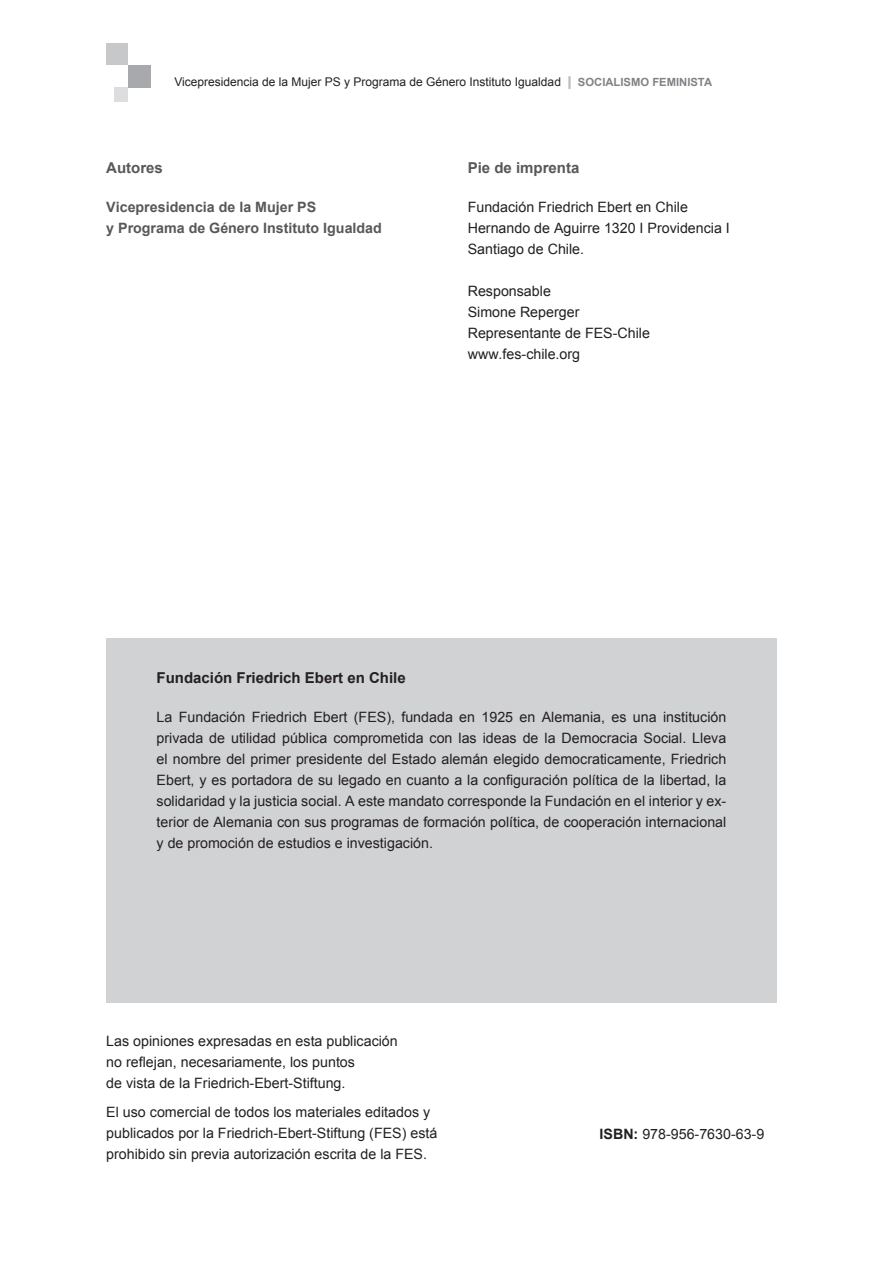
<style>
.page{position:relative;width:893px;height:1263px;background:#fff}
.page>*{position:absolute;margin:0;border:0;box-sizing:border-box;transform-origin:0 0}
.Teaser{font:700 15px "Arial";color:#231f20}
.Teaser-2{font:700 15px "Arial";color:#57585a}
.Teaser-3{font:14.25px/21px "Arial";color:#231f20;text-align:justify}
.Teaser-4{font:700 14.25px "Arial";color:#57585a}
.t1{font:12px "Arial";color:#231f20}
.s1{font-weight:700;font-size:13.5px;color:#bcbdc0}
.s2{font-weight:700;font-size:11.25px;color:#808285}
.s3{font-weight:700}
</style>
<div class="page">
<div style="left:106px;top:43px;width:22px;height:22px;background:#c7c8ca"></div>
<div style="left:114px;top:87px;width:14px;height:15px;background:#dcdddf"></div>
<div style="left:128px;top:65px;width:22px;height:22px;background:#a8a9ad"></div>
<div style="left:106px;top:639px;width:671px;height:364px;background:#d1d2d4"></div>
<p class="t1" style="left:174px;top:74px;width:539px">Vicepresidencia de la Mujer PS y Programa de Género Instituto Igualdad <span class="s1">|</span> <span class="s2">SOCIALISMO FEMINISTA</span></p>
<p class="Teaser-2" style="left:106px;top:157px;width:58px">Autores</p>
<p class="Teaser-4" style="left:106px;top:197px;width:211px">Vicepresidencia de la Mujer PS</p>
<p class="Teaser-4" style="left:106px;top:218px;width:277px">y Programa de Género Instituto Igualdad</p>
<p class="Teaser-2" style="left:468px;top:157px;width:113px">Pie de imprenta</p>
<p class="Teaser-3" style="left:468px;top:196px;width:222px">Fundación Friedrich Ebert en Chile</p>
<p class="Teaser-3" style="left:468px;top:217px;width:264px">Hernando de Aguirre 1320 I Providencia I</p>
<p class="Teaser-3" style="left:468px;top:238px;width:118px">Santiago de Chile.</p>
<p class="Teaser-3" style="left:468px;top:280px;width:85px">Responsable</p>
<p class="Teaser-3" style="left:468px;top:301px;width:113px">Simone Reperger</p>
<p class="Teaser-3" style="left:468px;top:322px;width:184px">Representante de FES-Chile</p>
<p class="Teaser-3" style="left:468px;top:343px;width:114px">www.fes-chile.org</p>
<p class="Teaser" style="left:157px;top:668px;width:251px">Fundación Friedrich Ebert en Chile</p>
<p class="Teaser-3" style="left:157px;top:707px;width:571px">La Fundación Friedrich Ebert (FES), fundada en 1925 en Alemania, es una institución privada de utilidad pública comprometida con las ideas de la Democracia Social. Lleva el nombre del primer presidente del Estado alemán elegido democraticamente, Friedrich Ebert, y es portadora de su legado en cuanto a la configuración política de la libertad, la solidaridad y la justicia social. A este mandato corresponde la Fundación en el interior y ex&shy;terior de Alemania con sus programas de formación política, de cooperación internacional y de promoción de estudios e investigación.</p>
<p class="Teaser-3" style="left:106px;top:1030px;width:293px">Las opiniones expresadas en esta publicación</p>
<p class="Teaser-3" style="left:106px;top:1051px;width:250px">no reflejan, necesariamente, los puntos</p>
<p class="Teaser-3" style="left:106px;top:1072px;width:241px">de vista de la Friedrich-Ebert-Stiftung.</p>
<p class="Teaser-3" style="left:106px;top:1102px;width:325px">El uso comercial de todos los materiales editados y</p>
<p class="Teaser-3" style="left:106px;top:1123px;width:333px">publicados por la Friedrich-Ebert-Stiftung (FES) está</p>
<p class="Teaser-3" style="left:106px;top:1144px;width:322px">prohibido sin previa autorización escrita de la FES.</p>
<p class="Teaser-3" style="left:600px;top:1124px;width:166px"><span class="s3">ISBN:</span> 978-956-7630-63-9</p>
</div>
